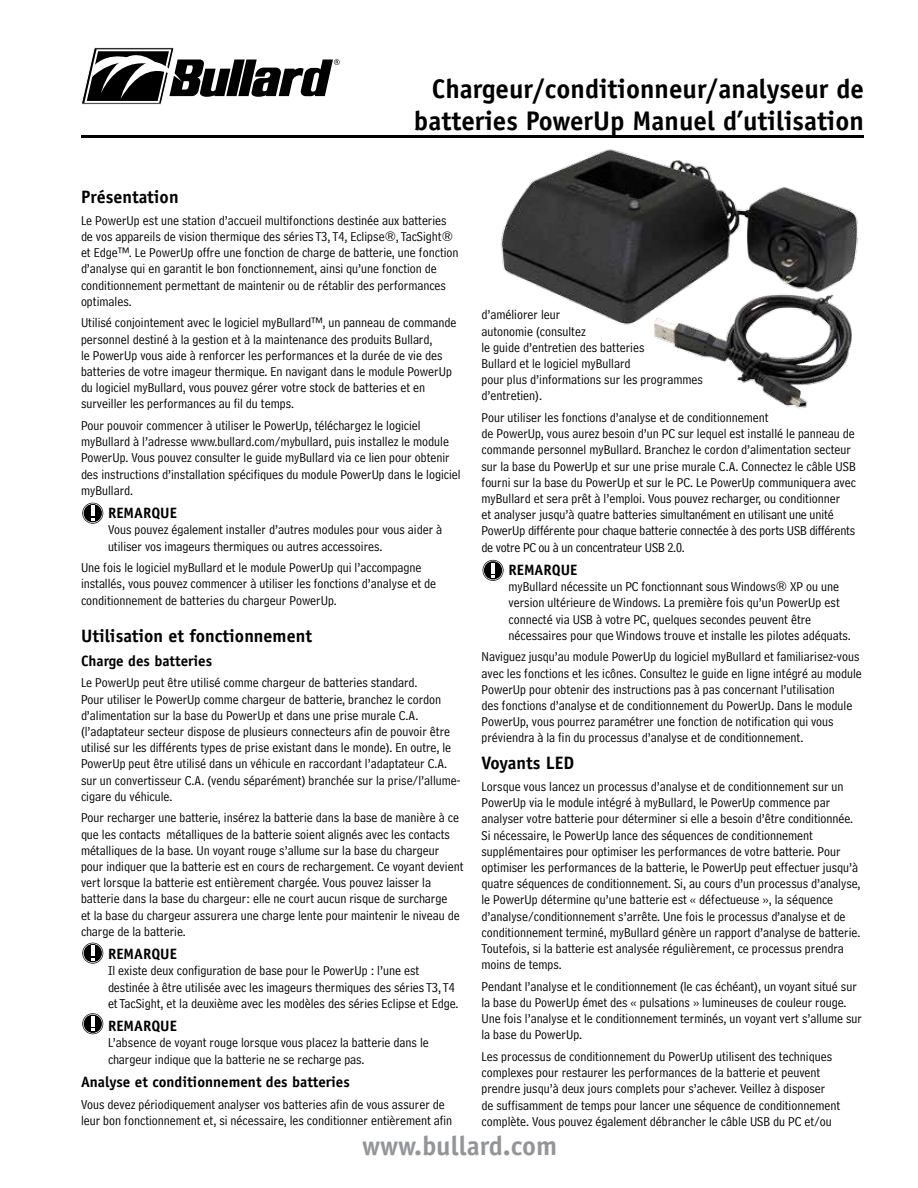
<style>
.page{position:relative;width:918px;height:1188px;background:#fff}
.page>*{position:absolute;margin:0;border:0;box-sizing:border-box;transform-origin:0 0}
.t1{font:700 27px/32.4px "Officina Sans";color:#000;text-align:right}
.t2{font:700 27px "Officina Sans";color:#939598}
.t3{font:700 18px "Officina Sans";color:#000}
.t4{font:700 15px "Officina Sans";color:#000}
.t5{font:13.5px/16.2px "Bell Centennial Address";color:#000}
</style>
<div class="page">
<svg style="left:81px;top:47px;width:259px;height:57px"></svg>
<hr style="left:81px;top:135px;width:783px;height:3px;background:#000">
<img style="left:500px;top:149px;width:358px;height:259px">
<svg style="left:82px;top:943px;width:21px;height:21px"></svg>
<svg style="left:82px;top:1013px;width:21px;height:21px"></svg>
<svg style="left:483px;top:560px;width:21px;height:21px"></svg>
<svg style="left:82px;top:503px;width:21px;height:21px"></svg>
<h1 class="t1" style="left:414px;top:72px;width:452px">Chargeur/conditionneur/analyseur de batteries PowerUp Manuel d’utilisation</h1>
<h2 class="t3" style="left:81px;top:186px;width:99px">Présentation</h2>
<p class="t5" style="left:81px;top:212px;width:379px">Le PowerUp est une station d’accueil multifonctions destinée aux batteries de vos appareils de vision thermique des séries T3, T4, Eclipse®, TacSight® et Edge™. Le PowerUp offre une fonction de charge de batterie, une fonction d’analyse qui en garantit le bon fonctionnement, ainsi qu’une fonction de conditionnement permettant de maintenir ou de rétablir des performances optimales.</p>
<p class="t5" style="left:81px;top:315px;width:377px">Utilisé conjointement avec le logiciel myBullard™, un panneau de commande personnel destiné à la gestion et à la maintenance des produits Bullard,<br>le PowerUp vous aide à renforcer les performances et la durée de vie des batteries de votre imageur thermique. En navigant dans le module PowerUp du logiciel myBullard, vous pouvez gérer votre stock de batteries et en surveiller les performances au fil du temps.</p>
<p class="t5" style="left:81px;top:417px;width:381px">Pour pouvoir commencer à utiliser le PowerUp, téléchargez le logiciel myBullard à l’adresse www.bullard.com/mybullard, puis installez le module PowerUp. Vous pouvez consulter le guide myBullard via ce lien pour obtenir des instructions d’installation spécifiques du module PowerUp dans le logiciel myBullard.</p>
<p class="t4" style="left:108px;top:504px;width:70px">Remarque</p>
<p class="t5" style="left:108px;top:522px;width:336px">Vous pouvez également installer d’autres modules pour vous aider à utiliser vos imageurs thermiques ou autres accessoires.</p>
<p class="t5" style="left:81px;top:560px;width:357px">Une fois le logiciel myBullard et le module PowerUp qui l’accompagne installés, vous pouvez commencer à utiliser les fonctions d’analyse et de conditionnement de batteries du chargeur PowerUp.</p>
<h2 class="t3" style="left:81px;top:625px;width:232px">Utilisation et fonctionnement</h2>
<p class="t4" style="left:81px;top:651px;width:133px">Charge des batteries</p>
<p class="t5" style="left:81px;top:675px;width:381px">Le PowerUp peut être utilisé comme chargeur de batteries standard.<br>Pour utiliser le PowerUp comme chargeur de batterie, branchez le cordon d’alimentation sur la base du PowerUp et dans une prise murale C.A. (l’adaptateur secteur dispose de plusieurs connecteurs afin de pouvoir être utilisé sur les différents types de prise existant dans le monde). En outre, le PowerUp peut être utilisé dans un véhicule en raccordant l’adaptateur C.A. sur un convertisseur C.A. (vendu séparément) branchée sur la prise/l’allume&shy;cigare du véhicule.</p>
<p class="t5" style="left:81px;top:810px;width:384px">Pour recharger une batterie, insérez la batterie dans la base de manière à ce que les contacts métalliques de la batterie soient alignés avec les contacts métalliques de la base. Un voyant rouge s’allume sur la base du chargeur pour indiquer que la batterie est en cours de rechargement. Ce voyant devient vert lorsque la batterie est entièrement chargée. Vous pouvez laisser la batterie dans la base du chargeur: elle ne court aucun risque de surcharge<br>et la base du chargeur assurera une charge lente pour maintenir le niveau de charge de la batterie.</p>
<p class="t4" style="left:108px;top:945px;width:70px">Remarque</p>
<p class="t5" style="left:108px;top:963px;width:352px">Il existe deux configuration de base pour le PowerUp : l’une est destinée à être utilisée avec les imageurs thermiques des séries T3, T4 et TacSight, et la deuxième avec les modèles des séries Eclipse et Edge.</p>
<p class="t4" style="left:108px;top:1017px;width:70px">Remarque</p>
<p class="t5" style="left:108px;top:1035px;width:322px">L’absence de voyant rouge lorsque vous placez la batterie dans le chargeur indique que la batterie ne se recharge pas.</p>
<p class="t4" style="left:81px;top:1073px;width:270px">Analyse et conditionnement des batteries</p>
<p class="t5" style="left:81px;top:1096px;width:373px">Vous devez périodiquement analyser vos batteries afin de vous assurer de leur bon fonctionnement et, si nécessaire, les conditionner entièrement afin</p>
<p class="t5" style="left:482px;top:307px;width:223px">d’améliorer leur<br>autonomie (consultez<br>le guide d’entretien des batteries<br>Bullard et le logiciel myBullard<br>pour plus d’informations sur les programmes d’entretien).</p>
<p class="t5" style="left:482px;top:409px;width:376px">Pour utiliser les fonctions d’analyse et de conditionnement<br>de PowerUp, vous aurez besoin d’un PC sur lequel est installé le panneau de commande personnel myBullard. Branchez le cordon d’alimentation secteur sur la base du PowerUp et sur une prise murale C.A. Connectez le câble USB fourni sur la base du PowerUp et sur le PC. Le PowerUp communiquera avec myBullard et sera prêt à l’emploi. Vous pouvez recharger, ou conditionner<br>et analyser jusqu’à quatre batteries simultanément en utilisant une unité PowerUp différente pour chaque batterie connectée à des ports USB différents de votre PC ou à un concentrateur USB 2.0.</p>
<p class="t4" style="left:508px;top:561px;width:70px">Remarque</p>
<p class="t5" style="left:508px;top:579px;width:344px">myBullard nécessite un PC fonctionnant sous Windows® XP ou une version ultérieure de Windows. La première fois qu’un PowerUp est connecté via USB à votre PC, quelques secondes peuvent être nécessaires pour que Windows trouve et installe les pilotes adéquats.</p>
<p class="t5" style="left:482px;top:649px;width:382px">Naviguez jusqu’au module PowerUp du logiciel myBullard et familiarisez-vous avec les fonctions et les icônes. Consultez le guide en ligne intégré au module PowerUp pour obtenir des instructions pas à pas concernant l’utilisation<br>des fonctions d’analyse et de conditionnement du PowerUp. Dans le module PowerUp, vous pourrez paramétrer une fonction de notification qui vous préviendra à la fin du processus d’analyse et de conditionnement.</p>
<h2 class="t3" style="left:482px;top:752px;width:94px">Voyants LED</h2>
<p class="t5" style="left:482px;top:778px;width:381px">Lorsque vous lancez un processus d’analyse et de conditionnement sur un PowerUp via le module intégré à myBullard, le PowerUp commence par analyser votre batterie pour déterminer si elle a besoin d’être conditionnée.<br>Si nécessaire, le PowerUp lance des séquences de conditionnement supplémentaires pour optimiser les performances de votre batterie. Pour optimiser les performances de la batterie, le PowerUp peut effectuer jusqu’à quatre séquences de conditionnement. Si, au cours d’un processus d’analyse, le PowerUp détermine qu’une batterie est « défectueuse », la séquence d’analyse/conditionnement s’arrête. Une fois le processus d’analyse et de conditionnement terminé, myBullard génère un rapport d’analyse de batterie.<br>Toutefois, si la batterie est analysée régulièrement, ce processus prendra moins de temps.</p>
<p class="t5" style="left:482px;top:978px;width:382px">Pendant l’analyse et le conditionnement (le cas échéant), un voyant situé sur la base du PowerUp émet des « pulsations » lumineuses de couleur rouge.<br>Une fois l’analyse et le conditionnement terminés, un voyant vert s’allume sur la base du PowerUp.</p>
<p class="t5" style="left:482px;top:1048px;width:360px">Les processus de conditionnement du PowerUp utilisent des techniques complexes pour restaurer les performances de la batterie et peuvent prendre jusqu’à deux jours complets pour s’achever. Veillez à disposer de suffisamment de temps pour lancer une séquence de conditionnement complète. Vous pouvez également débrancher le câble USB du PC et/ou</p>
<h1 class="t2" style="left:362px;top:1129px;width:197px">www.bullard.com</h1>
</div>
